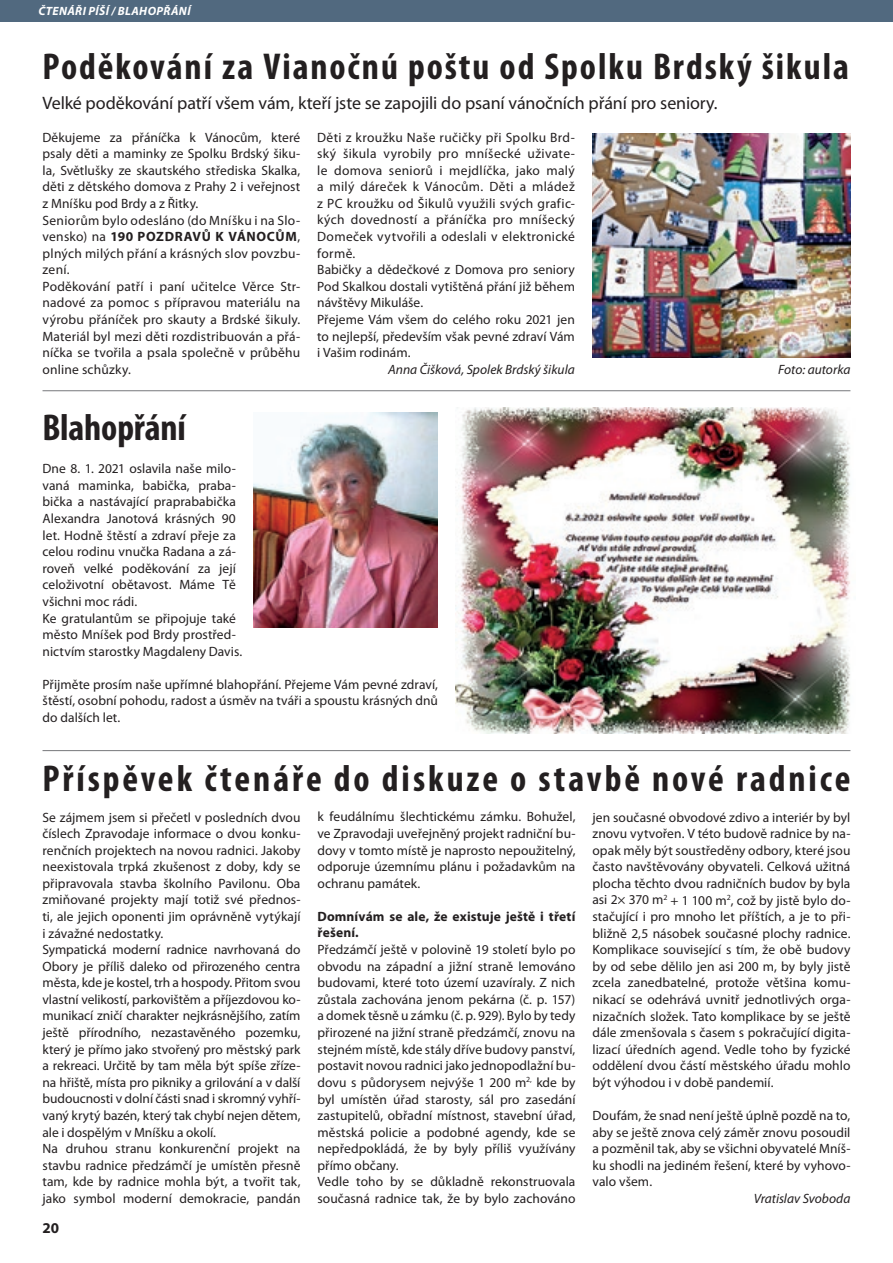
<style>
.page{position:relative;width:893px;height:1263px;background:#fff}
.page>*{position:absolute;margin:0;border:0;box-sizing:border-box;transform-origin:0 0}
.t1{font:700 condensed 37.5px "Myriad Pro";letter-spacing:.055em;color:#231f20}
.t2{font:700 condensed 37.5px "Myriad Pro";letter-spacing:.08em;color:#231f20}
.t3{font:700 condensed 37.5px "Myriad Pro";letter-spacing:-.005em;color:#231f20}
.t4{font:18px "Myriad Pro";letter-spacing:-.01em;color:#231f20}
.t5{font:700 15px "Myriad Pro";color:#231f20}
.t6{font:13.5px/16.6px "Myriad Pro";letter-spacing:.005em;color:#231f20}
.t7{font:italic 13.5px "Myriad Pro";color:#231f20}
.t8{font:700 13.5px/16.6px "Myriad Pro";letter-spacing:.01em;color:#231f20}
.t9{font:italic 700 12px "Myriad Pro";letter-spacing:.035em;color:#fff}
.s1{font-weight:700}
</style>
<div class="page">
<img style="left:593px;top:133px;width:257px;height:224px">
<img style="left:254px;top:412px;width:184px;height:216px">
<img style="left:455px;top:407px;width:395px;height:327px">
<hr style="left:43px;top:750px;width:807px;height:1px;background:#76787b">
<hr style="left:43px;top:390px;width:807px;height:1px;background:#76787b">
<div style="left:0;top:0;width:893px;height:21px;background:#51697f"></div>
<p class="t9" style="left:38px;top:3px;width:154px">ČTENÁŘI PÍŠÍ / BLAHOPŘÁNÍ</p>
<h1 class="t1" style="left:43px;top:43px;width:808px">Poděkování za Vianočnú poštu od Spolku Brdský šikula</h1>
<h2 class="t4" style="left:43px;top:91px;width:676px">Velké poděkování patří všem vám, kteří jste se zapojili do psaní vánočních přání pro seniory.</h2>
<p class="t6" style="left:43px;top:129px;width:259px">Děkujeme za přáníčka k Vánocům, které psaly děti a maminky ze Spolku Brdský šiku&shy;la, Světlušky ze skautského střediska Skalka, děti z dětského domova z Prahy 2 i veřejnost z Mníšku pod Brdy a z Řitky.<br>Seniorům bylo odesláno (do Mníšku i na Slo&shy;vensko) na <span class="s1">190 POZDRAVŮ K VÁNOCŮM</span>, plných milých přání a krásných slov povzbu&shy;zení.<br>Poděkování patří i paní učitelce Věrce Str&shy;nadové za pomoc s přípravou materiálu na výrobu přáníček pro skauty a Brdské šikuly.<br>Materiál byl mezi děti rozdistribuován a přá&shy;níčka se tvořila a psala společně v průběhu online schůzky.</p>
<p class="t6" style="left:317px;top:128px;width:259px">Děti z kroužku Naše ručičky při Spolku Brd&shy;ský šikula vyrobily pro mníšecké uživate&shy;le domova seniorů i mejdlíčka, jako malý a milý dáreček k Vánocům. Děti a mládež z PC kroužku od Šikulů využili svých grafic&shy;kých dovedností a přáníčka pro mníšecký Domeček vytvořili a odeslali v elektronické formě.<br>Babičky a dědečkové z Domova pro seniory Pod Skalkou dostali vytištěná přání již během návštěvy Mikuláše.<br>Přejeme Vám všem do celého roku 2021 jen to nejlepší, především však pevné zdraví Vám i Vašim rodinám.</p>
<p class="t7" style="left:388px;top:361px;width:188px">Anna Čišková, Spolek Brdský šikula</p>
<h1 class="t3" style="left:43px;top:404px;width:145px">Blahopřání</h1>
<p class="t6" style="left:43px;top:460px;width:201px">Dne 8. 1. 2021 oslavila naše milo&shy;vaná maminka, babička, praba&shy;bička a nastávající praprababička<br>Alexandra Janotová krásných 90 let. Hodně štěstí a zdraví přeje za celou rodinu vnučka Radana a zá&shy;roveň velké poděkování za její celoživotní obětavost. Máme Tě všichni moc rádi.<br>Ke gratulantům se připojuje také město Mníšek pod Brdy prostřed&shy;nictvím starostky Magdaleny Davis.</p>
<p class="t6" style="left:43px;top:676px;width:397px;text-align:justify">Přijměte prosím naše upřímné blahopřání. Přejeme Vám pevné zdraví, štěstí, osobní pohodu, radost a úsměv na tváři a spoustu krásných dnů do dalších let.</p>
<p class="t7" style="left:778px;top:361px;width:74px">Foto: autorka</p>
<h1 class="t2" style="left:43px;top:755px;width:809px">Příspěvek čtenáře do diskuze o stavbě nové radnice</h1>
<p class="t6" style="left:43px;top:808px;width:259px">Se zájmem jsem si přečetl v posledních dvou číslech Zpravodaje informace o dvou konku&shy;renčních projektech na novou radnici. Jakoby neexistovala trpká zkušenost z doby, kdy se připravovala stavba školního Pavilonu. Oba zmiňované projekty mají totiž své přednos&shy;ti, ale jejich oponenti jim oprávněně vytýkají i závažné nedostatky.<br>Sympatická moderní radnice navrhovaná do Obory je příliš daleko od přirozeného centra města, kde je kostel, trh a hospody. Přitom svou vlastní velikostí, parkovištěm a příjezdovou ko&shy;munikací zničí charakter nejkrásnějšího, zatím ještě přírodního, nezastavěného pozemku, který je přímo jako stvořený pro městský park a rekreaci. Určitě by tam měla být spíše zříze&shy;na hřiště, místa pro pikniky a grilování a v další budoucnosti v dolní části snad i skromný vyhří&shy;vaný krytý bazén, který tak chybí nejen dětem, ale i dospělým v Mníšku a okolí.<br>Na druhou stranu konkurenční projekt na stavbu radnice předzámčí je umístěn přesně tam, kde by radnice mohla být, a tvořit tak, jako symbol moderní demokracie, pandán</p>
<p class="t6" style="left:317px;top:808px;width:259px;text-align:justify">k feudálnímu šlechtickému zámku. Bohužel, ve Zpravodaji uveřejněný projekt radniční bu&shy;dovy v tomto místě je naprosto nepoužitelný, odporuje územnímu plánu i požadavkům na ochranu památek.</p>
<p class="t8" style="left:317px;top:907px;width:259px">Domnívám se ale, že existuje ještě i třetí řešení.</p>
<p class="t6" style="left:317px;top:941px;width:259px">Předzámčí ještě v polovině 19 století bylo po obvodu na západní a jižní straně lemováno budovami, které toto území uzavíraly. Z nich zůstala zachována jenom pekárna (č. p. 157) a domek těsně u zámku (č. p. 929). Bylo by tedy přirozené na jižní straně předzámčí, znovu na stejném místě, kde stály dříve budovy panství, postavit novou radnici jako jednopodlažní bu&shy;dovu s půdorysem nejvýše 1 200 m<sup>2,</sup> kde by byl umístěn úřad starosty, sál pro zasedání zastupitelů, obřadní místnost, stavební úřad, městská policie a podobné agendy, kde se nepředpokládá, že by byly příliš využívány přímo občany.<br>Vedle toho by se důkladně rekonstruovala současná radnice tak, že by bylo zachováno</p>
<p class="t5" style="left:42px;top:1218px;width:18px">20</p>
<p class="t6" style="left:592px;top:808px;width:259px;text-align:justify">jen současné obvodové zdivo a interiér by byl znovu vytvořen. V této budově radnice by na&shy;opak měly být soustředěny odbory, které jsou často navštěvovány obyvateli. Celková užitná plocha těchto dvou radničních budov by byla asi 2× 370 m<sup>2</sup> + 1 100 m<sup>2</sup>, což by jistě bylo do&shy;stačující i pro mnoho let příštích, a je to při&shy;bližně 2,5 násobek současné plochy radnice.<br>Komplikace související s tím, že obě budovy by od sebe dělilo jen asi 200 m, by byly jistě zcela zanedbatelné, protože většina komu&shy;nikací se odehrává uvnitř jednotlivých orga&shy;nizačních složek. Tato komplikace by se ještě dále zmenšovala s časem s pokračující digita&shy;lizací úředních agend. Vedle toho by fyzické oddělení dvou částí městského úřadu mohlo být výhodou i v době pandemií.</p>
<p class="t6" style="left:592px;top:1107px;width:259px;text-align:justify">Doufám, že snad není ještě úplně pozdě na to, aby se ještě znova celý záměr znovu posoudil a pozměnil tak, aby se všichni obyvatelé Mníš&shy;ku shodli na jediném řešení, které by vyhovo&shy;valo všem.</p>
<p class="t7" style="left:754px;top:1190px;width:98px">Vratislav Svoboda</p>
</div>
